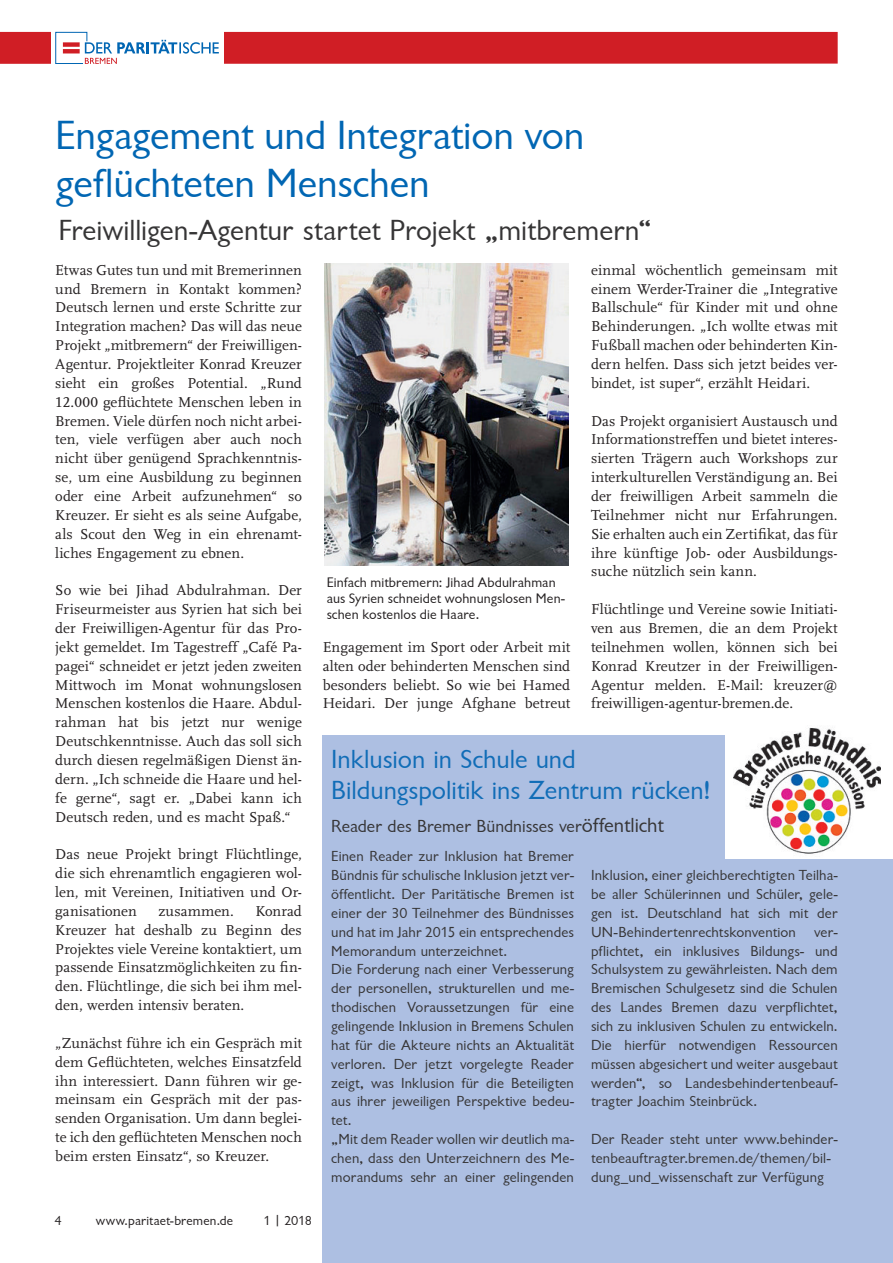
<style>
.page{position:relative;width:893px;height:1263px;background:#fff}
.page>*{position:absolute;margin:0;border:0;box-sizing:border-box;transform-origin:0 0}
.t1{font:42px/48px "Chantilly";letter-spacing:-.005em;color:#0166b3}
.t2{font:30px "Chantilly";color:#363536}
.t3{font:27px/31.2px "Chantilly";color:#116db7}
.t4{font:18px "Chantilly";color:#363536}
.t5{font:15px/18.9px "Scala LF";letter-spacing:.005em;color:#231f20;text-align:justify}
.t6{font:15px/18.9px "Chantilly";letter-spacing:.01em;color:#363536}
.t7{font:14.25px/15.8px "Chantilly";letter-spacing:.01em;color:#231f20}
.t8{font:13.5px "Chantilly";letter-spacing:.015em;color:#231f20}
.s1{font-size:21px}
</style>
<div class="page">
<div style="left:0;top:32px;width:838px;height:32px;background:#d01e25"></div>
<div style="left:51px;top:29px;width:172px;height:37px;background:#fff"></div>
<svg style="left:55px;top:32px;width:164px;height:32px"></svg>
<img style="left:325px;top:264px;width:243px;height:301px">
<div style="left:323px;top:735px;width:570px;height:528px;background:#adbfe2"></div>
<div style="left:725px;top:719px;width:168px;height:139px;background:#fff"></div>
<img style="left:733px;top:727px;width:148px;height:127px">
<h1 class="t1" style="left:55px;top:116px;width:531px">Engagement und Integration von geflüchteten Menschen</h1>
<h2 class="t2" style="left:58px;top:220px;width:595px">Freiwilligen-Agentur startet Projekt „mitbremern“</h2>
<p class="t5" style="left:55px;top:262px;width:248px">Etwas Gutes tun und mit Bremerinnen und Bremern in Kontakt kommen?<br>Deutsch lernen und erste Schritte zur Integration machen? Das will das neue Projekt „mitbremern“ der Freiwilligen-Agentur. Projektleiter Konrad Kreuzer sieht ein großes Potential. „Rund 12.000 geflüchtete Menschen leben in Bremen. Viele dürfen noch nicht arbei&shy;ten, viele verfügen aber auch noch nicht über genügend Sprachkenntnis&shy;se, um eine Ausbildung zu beginnen oder eine Arbeit aufzunehmen“ so Kreuzer. Er sieht es als seine Aufgabe, als Scout den Weg in ein ehrenamt&shy;liches Engagement zu ebnen.</p>
<p class="t5" style="left:55px;top:583px;width:248px">So wie bei Jihad Abdulrahman. Der Friseurmeister aus Syrien hat sich bei der Freiwilligen-Agentur für das Pro&shy;jekt gemeldet. Im Tagestreff „Café Pa&shy;pagei“ schneidet er jetzt jeden zweiten Mittwoch im Monat wohnungslosen Menschen kostenlos die Haare. Abdul&shy;rahman hat bis jetzt nur wenige Deutschkenntnisse. Auch das soll sich durch diesen regelmäßigen Dienst än&shy;dern. „Ich schneide die Haare und hel&shy;fe gerne“, sagt er. „Dabei kann ich Deutsch reden, und es macht Spaß.“</p>
<p class="t5" style="left:55px;top:847px;width:248px">Das neue Projekt bringt Flüchtlinge, die sich ehrenamtlich engagieren wol&shy;len, mit Vereinen, Initiativen und Or&shy;ganisationen</p>
<p class="t5" style="left:591px;top:262px;width:248px">einmal wöchentlich gemeinsam mit einem Werder-Trainer die „Integrative Ballschule“ für Kinder mit und ohne Behinderungen. „Ich wollte etwas mit Fußball machen oder behinderten Kin&shy;dern helfen. Dass sich jetzt beides ver&shy;bindet, ist super“, erzählt Heidari.</p>
<p class="t5" style="left:591px;top:413px;width:248px">Das Projekt organisiert Austausch und Informationstreffen und bietet interes&shy;sierten Trägern auch Workshops zur interkulturellen Verständigung an. Bei der freiwilligen Arbeit sammeln die Teilnehmer nicht nur Erfahrungen.<br>Sie erhalten auch ein Zertifikat, das für ihre künftige Job- oder Ausbildungs&shy;suche nützlich sein kann.</p>
<p class="t5" style="left:591px;top:601px;width:248px">Flüchtlinge und Vereine sowie Initiati&shy;ven aus Bremen, die an dem Projekt teilnehmen wollen, können sich bei Konrad Kreutzer in der Freiwilligen-Agentur melden. E-Mail: kreuzer@ freiwilligen-agentur-bremen.de.</p>
<p class="t7" style="left:327px;top:576px;width:240px">Einfach mitbremern: Jihad Abdulrahman aus Syrien schneidet wohnungslosen Men&shy;schen kostenlos die Haare.</p>
<p class="t5" style="left:323px;top:639px;width:249px">Engagement im Sport oder Arbeit mit alten oder behinderten Menschen sind besonders beliebt. So wie bei Hamed Heidari. Der junge Afghane betreut</p>
<h3 class="t3" style="left:331px;top:747px;width:381px">Inklusion in Schule und<br>Bildungspolitik ins Zentrum rücken!</h3>
<p class="t4" style="left:331px;top:820px;width:334px">Reader des Bremer Bündnisses ver<span class="s1">öffentlicht</span></p>
<p class="t6" style="left:331px;top:849px;width:244px">Einen Reader zur Inklusion hat Bremer Bündnis für schulische Inklusion jetzt ver&shy;öffentlicht. Der Paritätische Bremen ist einer der 30 Teilnehmer des Bündnisses und hat im Jahr 2015 ein entsprechendes Memorandum unterzeichnet.<br>Die Forderung nach einer Verbesserung der personellen, strukturellen und me&shy;thodischen Voraussetzungen für eine gelingende Inklusion in Bremens Schulen hat für die Akteure nichts an Aktualität verloren. Der jetzt vorgelegte Reader zeigt, was Inklusion für die Beteiligten aus ihrer jeweiligen Perspektive bedeu&shy;tet.<br>„Mit dem Reader wollen wir deutlich ma&shy;chen, dass den Unterzeichnern des Me&shy;morandums sehr an einer gelingenden</p>
<p class="t6" style="left:591px;top:867px;width:248px;text-align:justify">Inklusion, einer gleichberechtigten Teilha&shy;be aller Schülerinnen und Schüler, gele&shy;gen ist. Deutschland hat sich mit der UN-Behindertenrechtskonvention ver&shy;pflichtet, ein inklusives Bildungs- und Schulsystem zu gewährleisten. Nach dem Bremischen Schulgesetz sind die Schulen des Landes Bremen dazu verpflichtet, sich zu inklusiven Schulen zu entwickeln.<br>Die hierfür notwendigen Ressourcen müssen abgesichert und weiter ausgebaut werden“, so Landesbehindertenbeauf&shy;tragter Joachim Steinbrück.</p>
<p class="t6" style="left:591px;top:1131px;width:248px">Der Reader steht unter www.behinder&shy;tenbeauftragter.bremen.de/themen/bil&shy;dung_und_wissenschaft zur Verfügung</p>
<p class="t5" style="left:55px;top:903px;width:248px;text-indent:200px">Konrad Kreuzer hat deshalb zu Beginn des Projektes viele Vereine kontaktiert, um passende Einsatzmöglichkeiten zu fin&shy;den. Flüchtlinge, die sich bei ihm mel&shy;den, werden intensiv beraten.</p>
<p class="t5" style="left:55px;top:1035px;width:248px">„Zunächst führe ich ein Gespräch mit dem Geflüchteten, welches Einsatzfeld ihn interessiert. Dann führen wir ge&shy;meinsam ein Gespräch mit der pas&shy;senden Organisation. Um dann beglei&shy;te ich den geflüchteten Menschen noch beim ersten Einsatz“, so Kreuzer.</p>
<p class="t5" style="left:158px;top:903px;width:77px">zusammen.</p>
<p class="t8" style="left:54px;top:1216px;width:9px">4</p>
<p class="t8" style="left:96px;top:1216px;width:139px">www.paritaet-bremen.de</p>
<p class="t8" style="left:264px;top:1216px;width:50px">1 | 2018</p>
</div>
